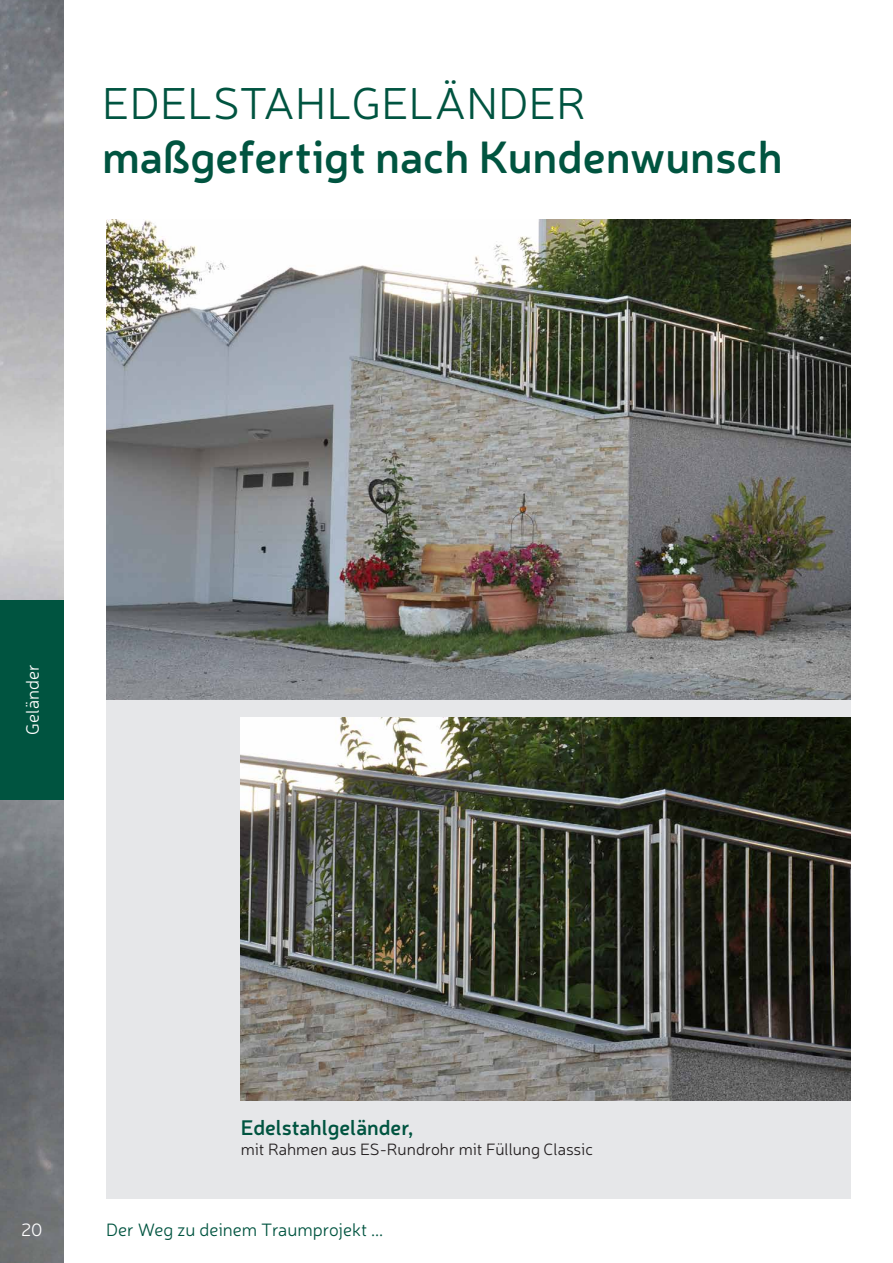
<style>
.page{position:relative;width:893px;height:1263px;background:#fff}
.page>*{position:absolute;margin:0;border:0;box-sizing:border-box;transform-origin:0 0}
.t1{font:600 45px "Neris";color:#005440}
.t2{font:300 45px "Neris";letter-spacing:.01em;color:#005440}
.t3{font:600 21px "Neris";color:#005440}
.t4{font:300 18px "Neris";color:#005440}
.t5{font:300 18px "Neris";color:#fff}
.t6{font:300 16.5px "Neris";color:#231f20}
</style>
<div class="page">
<img style="left:0;top:0;width:64px;height:1263px">
<div style="left:106px;top:254px;width:744px;height:945px;background:#e6e7e9"></div>
<img style="left:106px;top:219px;width:744px;height:480px">
<img style="left:241px;top:718px;width:609px;height:383px">
<div style="left:0;top:600px;width:64px;height:199px;background:#005440"></div>
<h1 class="t2" style="left:102px;top:75px;width:485px">EDELSTAHLGELÄNDER</h1>
<h1 class="t1" style="left:102px;top:126px;width:682px">maßgefertigt nach Kundenwunsch</h1>
<p class="t5" style="left:21px;top:735px;width:72px;rotate:-90deg">Geländer</p>
<p class="t3" style="left:241px;top:1113px;width:174px">Edelstahlgeländer,</p>
<p class="t6" style="left:241px;top:1138px;width:354px">mit Rahmen aus ES-Rundrohr mit Füllung Classic</p>
<p class="t5" style="left:21px;top:1218px;width:23px">20</p>
<p class="t4" style="left:106px;top:1218px;width:278px">Der Weg zu deinem Traumprojekt ...</p>
</div>
